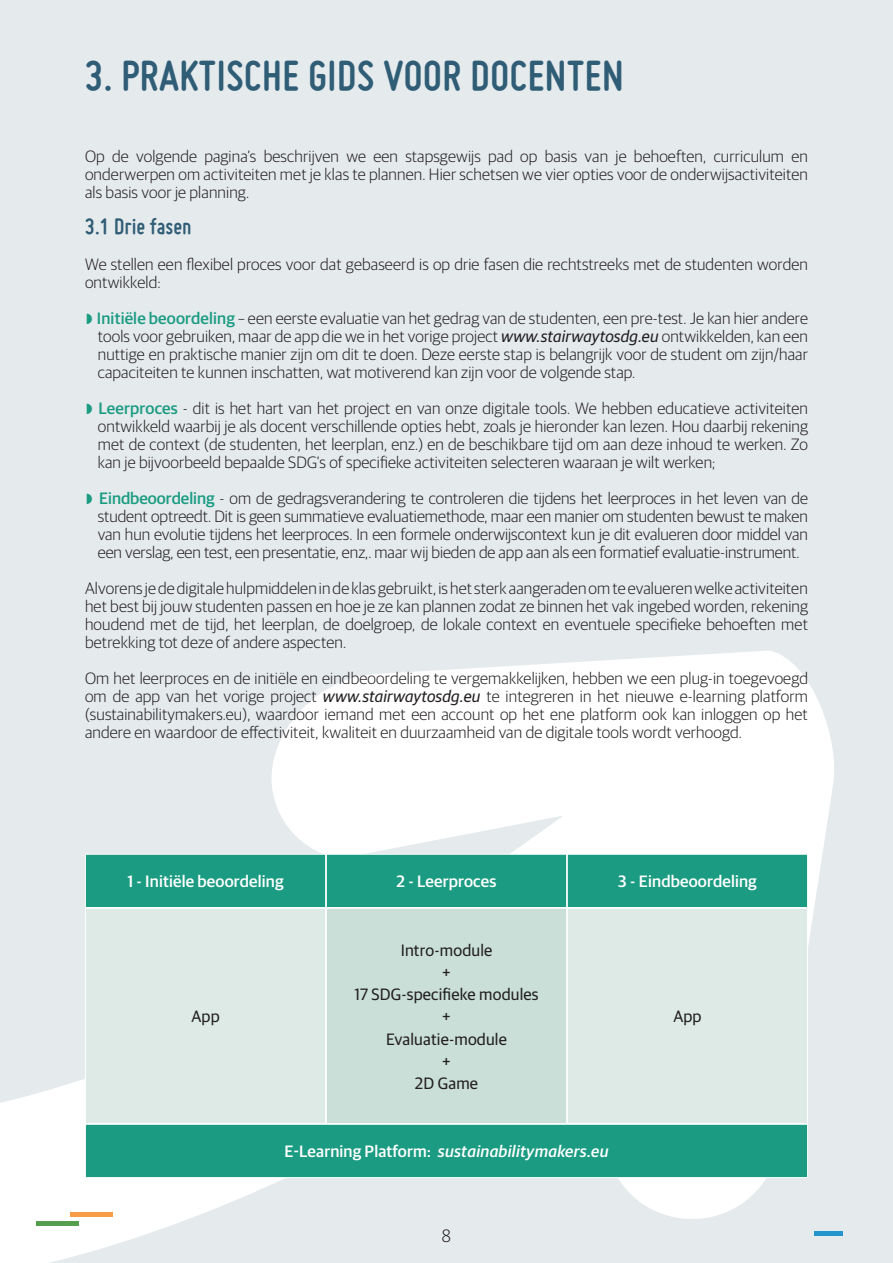
<style>
.page{position:relative;width:893px;height:1263px;background:#e5eaed}
.page>*{position:absolute;margin:0;border:0;box-sizing:border-box;transform-origin:0 0}
.t1{font:700 45px "Miso";letter-spacing:.015em;color:#305d76}
.t2{font:700 24px "Miso";color:#305d76}
.t3{font:300 18px "Guardian Sans Narrow";color:#231f20}
.t4{font:300 16.5px/18px "Guardian Sans";letter-spacing:.01em;color:#231f20;text-align:justify}
.t5{font:16.5px/22.2px "Guardian Sans";letter-spacing:.01em;color:#231f20;text-align:center}
.t6{font:500 16.5px "Guardian Sans";letter-spacing:.01em;color:#fff}
.t7{font:italic 500 16.5px "Guardian Sans";letter-spacing:.02em;color:#fff}
.s1{color:#1b9c82}
.s2{font-weight:500;color:#1b9c82}
.s3{font-weight:400;font-style:italic}
.s4{font-style:normal}
</style>
<div class="page">
<svg style="left:0;top:650px;width:840px;height:613px"></svg>
<div style="left:37px;top:1221px;width:42px;height:5px;background:#559e4d"></div>
<hr style="left:70px;top:1212px;width:43px;height:4px;background:#f89c48">
<hr style="left:814px;top:1231px;width:28px;height:4px;background:#2395cd">
<div style="left:85px;top:854px;width:241px;height:53px;background:#1b9c82"></div>
<div style="left:85px;top:854px;width:241px;height:54px;border:1px solid #fff"></div>
<div style="left:326px;top:854px;width:241px;height:53px;background:#1b9c82"></div>
<div style="left:326px;top:854px;width:241px;height:54px;border:1px solid #fff"></div>
<div style="left:567px;top:854px;width:240px;height:53px;background:#1b9c82"></div>
<div style="left:567px;top:854px;width:241px;height:54px;border:1px solid #fff"></div>
<div style="left:85px;top:908px;width:241px;height:215px;background:#ddeae5"></div>
<div style="left:85px;top:908px;width:241px;height:216px;border:1px solid #fff"></div>
<div style="left:326px;top:908px;width:241px;height:215px;background:#c9dfd7"></div>
<div style="left:326px;top:908px;width:241px;height:216px;border:1px solid #fff"></div>
<div style="left:567px;top:908px;width:240px;height:215px;background:#ddeae5"></div>
<div style="left:567px;top:908px;width:241px;height:216px;border:1px solid #fff"></div>
<div style="left:85px;top:1124px;width:722px;height:53px;background:#1b9c82"></div>
<div style="left:85px;top:1124px;width:723px;height:54px;border:1px solid #fff"></div>
<h1 class="t1" style="left:85px;top:50px;width:540px">3. PRAKTISCHE GIDS VOOR DOCENTEN</h1>
<p class="t4" style="left:85px;top:146px;width:724px">Op de volgende pagina’s beschrijven we een stapsgewijs pad op basis van je behoeften, curriculum en onderwerpen om activiteiten met je klas te plannen. Hier schetsen we vier opties voor de onderwijsactiviteiten als basis voor je planning.</p>
<h2 class="t2" style="left:85px;top:213px;width:108px">3.1 Drie fasen</h2>
<p class="t4" style="left:85px;top:254px;width:724px">We stellen een flexibel proces voor dat gebaseerd is op drie fasen die rechtstreeks met de studenten worden ontwikkeld:</p>
<p class="t4" style="left:98px;top:308px;width:712px;text-indent:-13px"><span class="s1">◗</span> <span class="s2">Initiële beoordeling</span> – een eerste evaluatie van het gedrag van de studenten, een pre-test. Je kan hier andere tools voor gebruiken, maar de app die we in het vorige project <span class="s3">www.stairwaytosdg.eu</span> ontwikkelden, kan een nuttige en praktische manier zijn om dit te doen. Deze eerste stap is belangrijk voor de student om zijn/haar capaciteiten te kunnen inschatten, wat motiverend kan zijn voor de volgende stap.</p>
<p class="t4" style="left:98px;top:398px;width:712px;text-indent:-13px"><span class="s1">◗</span> <span class="s2">Leerproces</span> - dit is het hart van het project en van onze digitale tools. We hebben educatieve activiteiten ontwikkeld waarbij je als docent verschillende opties hebt, zoals je hieronder kan lezen. Hou daarbij rekening met de context (de studenten, het leerplan, enz.) en de beschikbare tijd om aan deze inhoud te werken. Zo kan je bijvoorbeeld bepaalde SDG’s of specifieke activiteiten selecteren waaraan je wilt werken;</p>
<p class="t4" style="left:98px;top:488px;width:712px;text-indent:-13px"><span class="s1">◗</span> <span class="s2">Eindbeoordeling</span> - om de gedragsverandering te controleren die tijdens het leerproces in het leven van de student optreedt. Dit is geen summatieve evaluatiemethode, maar een manier om studenten bewust te maken van hun evolutie tijdens het leerproces. In een formele onderwijscontext kun je dit evalueren door middel van een verslag, een test, een presentatie, enz,. maar wij bieden de app aan als een formatief evaluatie-instrument.</p>
<p class="t4" style="left:85px;top:578px;width:724px">Alvorens je de digitale hulpmiddelen in de klas gebruikt, is het sterk aangeraden om te evalueren welke activiteiten het best bij jouw studenten passen en hoe je ze kan plannen zodat ze binnen het vak ingebed worden, rekening houdend met de tijd, het leerplan, de doelgroep, de lokale context en eventuele specifieke behoeften met betrekking tot deze of andere aspecten.</p>
<p class="t4" style="left:85px;top:668px;width:724px">Om het leerproces en de initiële en eindbeoordeling te vergemakkelijken, hebben we een plug-in toegevoegd om de app van het vorige project <span class="s3">www.stairwaytosdg.eu</span> te integreren in het nieuwe e-learning platform (sustainabilitymakers.eu), waardoor iemand met een account op het ene platform ook kan inloggen op het andere en waardoor de effectiviteit, kwaliteit en duurzaamheid van de digitale tools wordt verhoogd.</p>
<p class="t6" style="left:127px;top:870px;width:158px">1 - Initiële beoordeling</p>
<p class="t6" style="left:396px;top:870px;width:102px">2 - Leerproces</p>
<p class="t6" style="left:618px;top:870px;width:140px">3 - Eindbeoordeling</p>
<p class="t5" style="left:191px;top:1004px;width:30px">App</p>
<p class="t5" style="left:354px;top:937px;width:186px">Intro-module<br>+<br>17 SDG-specifieke modules +<br>Evaluatie-module<br>+<br>2D Game</p>
<p class="t7" style="left:284px;top:1140px;width:325px"><span class="s4">E-Learning Platform:</span> sustainabilitymakers.eu</p>
<p class="t3" style="left:442px;top:1224px;width:11px">8</p>
<p class="t5" style="left:673px;top:1004px;width:30px">App</p>
</div>
